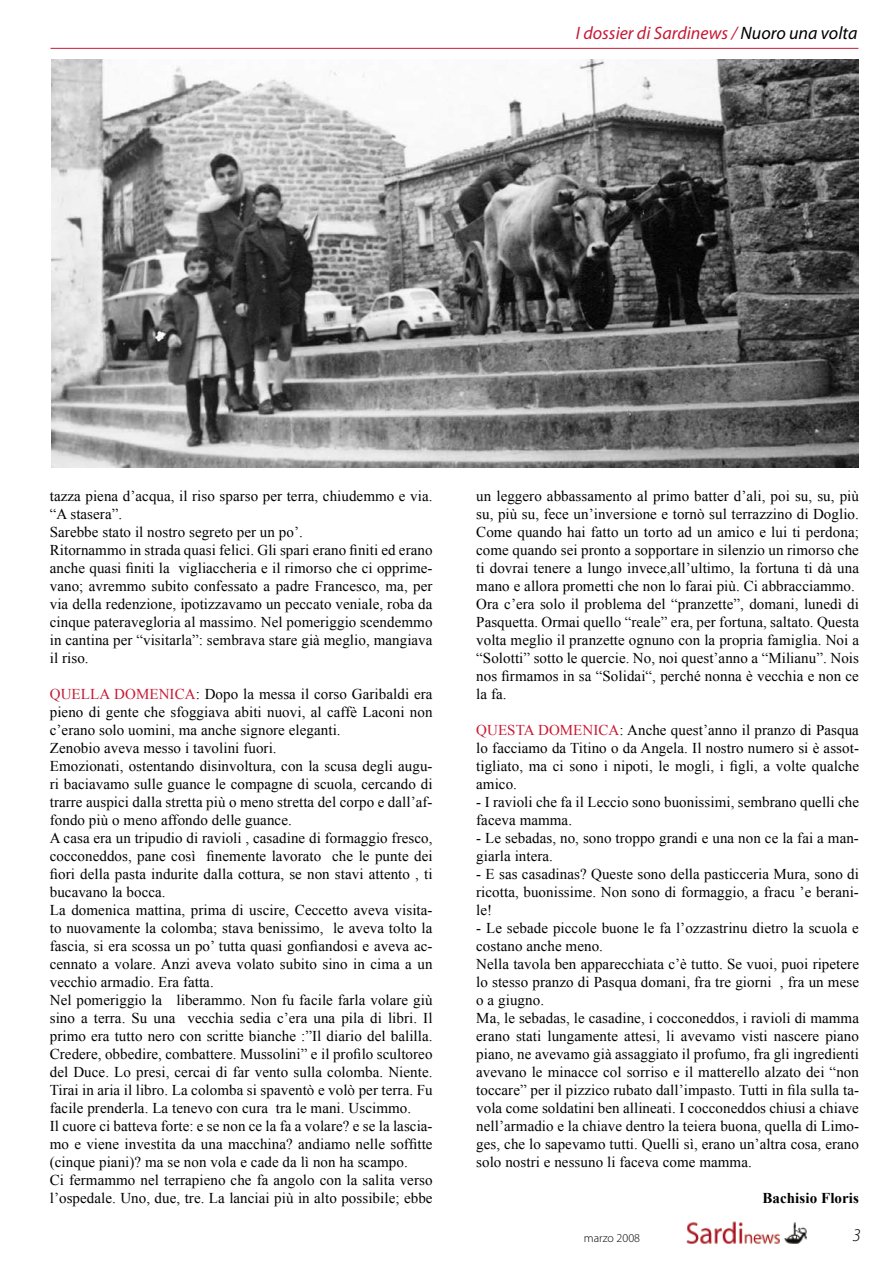
<style>
.page{position:relative;width:893px;height:1263px;background:#fff}
.page>*{position:absolute;margin:0;border:0;box-sizing:border-box;transform-origin:0 0}
.t1{font:italic 18px "Myriad Pro";color:#c71a35}
.t2{font:italic 300 18px "Myriad Pro";color:#000}
.t3{font:15px/18px "Times New Roman";letter-spacing:.005em;color:#000}
.t4{font:700 15px "Times New Roman";letter-spacing:.005em;color:#000}
.t5{font:300 12px "Myriad Pro";color:#000}
.s1{color:#000}
.s2{color:#c71a35}
</style>
<div class="page">
<img style="left:686px;top:1221px;width:121px;height:23px">
<hr style="left:51px;top:48px;width:807px;height:1px;background:#c71a35">
<img style="left:51px;top:60px;width:808px;height:408px">
<p class="t1" style="left:576px;top:22px;width:283px">I dossier di Sardinews / <span class="s1">Nuoro una volta</span></p>
<p class="t3" style="left:50px;top:487px;width:384px">tazza piena d’acqua, il riso sparso per terra, chiudemmo e via. “A stasera”.<br>Sarebbe stato il nostro segreto per un po’.<br>Ritornammo in strada quasi felici. Gli spari erano finiti ed erano anche quasi finiti la vigliaccheria e il rimorso che ci opprime&shy;vano; avremmo subito confessato a padre Francesco, ma, per via della redenzione, ipotizzavamo un peccato veniale, roba da cinque pateravegloria al massimo. Nel pomeriggio scendemmo in cantina per “visitarla”: sembrava stare già meglio, mangiava il riso.</p>
<p class="t3" style="left:50px;top:685px;width:384px"><span class="s2">QUELLA DOMENICA</span>: Dopo la messa il corso Garibaldi era pieno di gente che sfoggiava abiti nuovi, al caffè Laconi non c’erano solo uomini, ma anche signore eleganti.<br>Zenobio aveva messo i tavolini fuori.<br>Emozionati, ostentando disinvoltura, con la scusa degli augu&shy;ri baciavamo sulle guance le compagne di scuola, cercando di trarre auspici dalla stretta più o meno stretta del corpo e dall’af&shy;fondo più o meno affondo delle guance.<br>A casa era un tripudio di ravioli , casadine di formaggio fresco, cocconeddos, pane così finemente lavorato che le punte dei fiori della pasta indurite dalla cottura, se non stavi attento , ti bucavano la bocca.<br>La domenica mattina, prima di uscire, Ceccetto aveva visita&shy;to nuovamente la colomba; stava benissimo, le aveva tolto la fascia, si era scossa un po’ tutta quasi gonfiandosi e aveva ac&shy;cennato a volare. Anzi aveva volato subito sino in cima a un vecchio armadio. Era fatta.<br>Nel pomeriggio la liberammo. Non fu facile farla volare giù sino a terra. Su una vecchia sedia c’era una pila di libri. Il primo era tutto nero con scritte bianche :”Il diario del balilla.<br>Credere, obbedire, combattere. Mussolini” e il profilo scultoreo del Duce. Lo presi, cercai di far vento sulla colomba. Niente.<br>Tirai in aria il libro. La colomba si spaventò e volò per terra. Fu facile prenderla. La tenevo con cura tra le mani. Uscimmo.<br>Il cuore ci batteva forte: e se non ce la fa a volare? e se la lascia&shy;mo e viene investita da una macchina? andiamo nelle soffitte (cinque piani)? ma se non vola e cade da lì non ha scampo.<br>Ci fermammo nel terrapieno che fa angolo con la salita verso l’ospedale. Uno, due, tre. La lanciai più in alto possibile; ebbe</p>
<p class="t3" style="left:476px;top:487px;width:384px">un leggero abbassamento al primo batter d’ali, poi su, su, più su, più su, fece un’inversione e tornò sul terrazzino di Doglio.<br>Come quando hai fatto un torto ad un amico e lui ti perdona; come quando sei pronto a sopportare in silenzio un rimorso che ti dovrai tenere a lungo invece,all’ultimo, la fortuna ti dà una mano e allora prometti che non lo farai più. Ci abbracciammo.<br>Ora c’era solo il problema del “pranzette”, domani, lunedì di Pasquetta. Ormai quello “reale” era, per fortuna, saltato. Questa volta meglio il pranzette ognuno con la propria famiglia. Noi a “Solotti” sotto le quercie. No, noi quest’anno a “Milianu”. Nois nos firmamos in sa “Solidai“, perché nonna è vecchia e non ce la fa.</p>
<p class="t3" style="left:476px;top:721px;width:384px;text-align:justify"><span class="s2">QUESTA DOMENICA</span>: Anche quest’anno il pranzo di Pasqua lo facciamo da Titino o da Angela. Il nostro numero si è assot&shy;tigliato, ma ci sono i nipoti, le mogli, i figli, a volte qualche amico.</p>
<p class="t3" style="left:476px;top:793px;width:384px">- I ravioli che fa il Leccio sono buonissimi, sembrano quelli che faceva mamma.</p>
<p class="t3" style="left:476px;top:829px;width:384px">- Le sebadas, no, sono troppo grandi e una non ce la fai a man&shy;giarla intera.</p>
<p class="t3" style="left:476px;top:865px;width:384px;text-align:justify">- E sas casadinas? Queste sono della pasticceria Mura, sono di ricotta, buonissime. Non sono di formaggio, a fracu ’e berani&shy;le!</p>
<p class="t3" style="left:476px;top:919px;width:384px">- Le sebade piccole buone le fa l’ozzastrinu dietro la scuola e costano anche meno.<br>Nella tavola ben apparecchiata c’è tutto. Se vuoi, puoi ripetere lo stesso pranzo di Pasqua domani, fra tre giorni , fra un mese o a giugno.<br>Ma, le sebadas, le casadine, i cocconeddos, i ravioli di mamma erano stati lungamente attesi, li avevamo visti nascere piano piano, ne avevamo già assaggiato il profumo, fra gli ingredienti avevano le minacce col sorriso e il matterello alzato dei “non toccare” per il pizzico rubato dall’impasto. Tutti in fila sulla ta&shy;vola come soldatini ben allineati. I cocconeddos chiusi a chiave nell’armadio e la chiave dentro la teiera buona, quella di Limo&shy;ges, che lo sapevamo tutti. Quelli sì, erano un’altra cosa, erano solo nostri e nessuno li faceva come mamma.</p>
<p class="t4" style="left:762px;top:1188px;width:98px">Bachisio Floris</p>
<p class="t5" style="left:584px;top:1232px;width:58px">marzo 2008</p>
<p class="t2" style="left:852px;top:1224px;width:10px">3</p>
</div>
